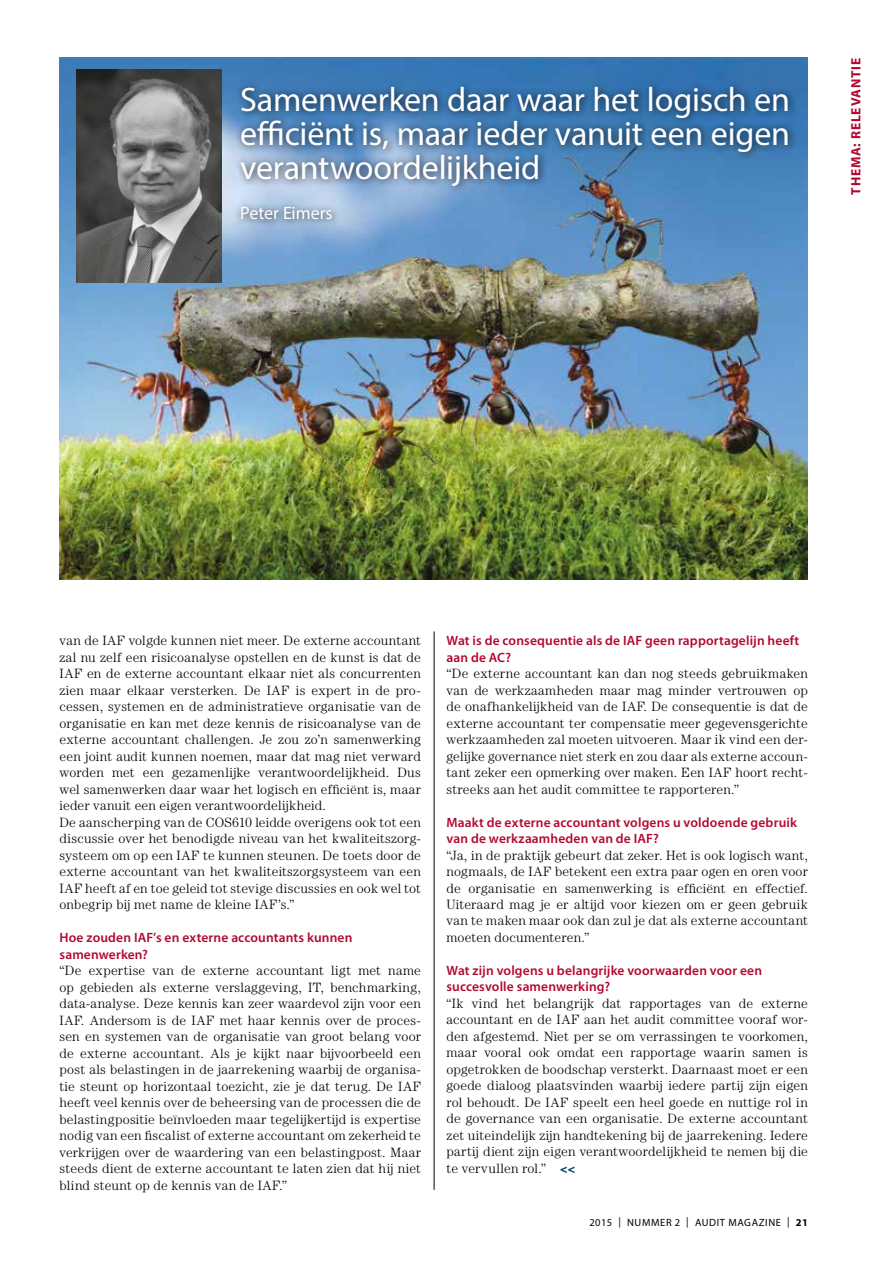
<style>
.page{position:relative;width:893px;height:1263px;background:#fff}
.page>*{position:absolute;margin:0;border:0;box-sizing:border-box;transform-origin:0 0}
.t1{font:34.05px/34px "Myriad Pro";letter-spacing:-.005em;color:#fff;text-align:justify}
.t2{font:18px "Myriad Pro";letter-spacing:-.005em;color:#fff}
.t3{font:300 13.5px/16.5px "Century LT";letter-spacing:.015em;color:#000;text-align:justify}
.t4{font:600 13.5px/16.5px "Myriad Pro";letter-spacing:.01em;color:#b10933}
.t5{font:700 13.5px "Myriad Pro";letter-spacing:.06em;color:#b10933}
.t6{font:10.5px "Myriad Pro";letter-spacing:.06em;color:#000}
.s1{font-weight:900;color:#004471}
.s2{font-weight:700}
</style>
<div class="page">
<img style="left:60px;top:58px;width:748px;height:521px">
<hr style="left:434px;top:631px;width:1px;height:559px;background:#000">
<img style="left:77px;top:69px;width:144px;height:213px">
<div style="left:235px;top:80px;width:562px;height:149px;background:#000;opacity:.75"></div>
<h1 class="t1" style="left:240px;top:82px;width:551px">Samenwerken daar waar het logisch en efficiënt is, maar ieder vanuit een eigen verantwoordelijkheid</h1>
<h2 class="t2" style="left:240px;top:202px;width:94px">Peter Eimers</h2>
<p class="t5" style="left:847px;top:195px;width:138px;rotate:-90deg">THEMA: RELEVANTIE</p>
<p class="t3" style="left:60px;top:632px;width:363px;text-align:left">van de IAF volgde kunnen niet meer. De externe accountant zal nu zelf een risicoanalyse opstellen en de kunst is dat de IAF en de externe accountant elkaar niet als concurrenten zien maar elkaar versterken. De IAF is expert in de pro&shy;cessen, systemen en de administratieve organisatie van de organisatie en kan met deze kennis de risicoanalyse van de externe accountant challengen. Je zou zo’n samenwerking een joint audit kunnen noemen, maar dat mag niet verward worden met een gezamenlijke verantwoordelijkheid. Dus wel samenwerken daar waar het logisch en efficiënt is, maar ieder vanuit een eigen verantwoordelijkheid.<br>De aanscherping van de COS610 leidde overigens ook tot een discussie over het benodigde niveau van het kwaliteitszorg&shy;systeem om op een IAF te kunnen steunen. De toets door de externe accountant van het kwaliteitszorgsysteem van een IAF heeft af en toe geleid tot stevige discussies en ook wel tot onbegrip bij met name de kleine IAF’s.”</p>
<p class="t4" style="left:60px;top:929px;width:294px">Hoe zouden IAF’s en externe accountants kunnen samenwerken?</p>
<p class="t3" style="left:60px;top:962px;width:363px">“De expertise van de externe accountant ligt met name op gebieden als externe verslaggeving, IT, benchmarking, data-analyse. Deze kennis kan zeer waardevol zijn voor een IAF. Andersom is de IAF met haar kennis over de proces&shy;sen en systemen van de organisatie van groot belang voor de externe accountant. Als je kijkt naar bijvoorbeeld een post als belastingen in de jaarrekening waarbij de organisa&shy;tie steunt op horizontaal toezicht, zie je dat terug. De IAF heeft veel kennis over de beheersing van de processen die de belastingpositie beïnvloeden maar tegelijkertijd is expertise nodig van een fiscalist of externe accountant om zekerheid te verkrijgen over de waardering van een belastingpost. Maar steeds dient de externe accountant te laten zien dat hij niet blind steunt op de kennis van de IAF.”</p>
<p class="t4" style="left:446px;top:632px;width:354px">Wat is de consequentie als de IAF geen rapportagelijn heeft aan de AC?</p>
<p class="t3" style="left:446px;top:665px;width:363px">“De externe accountant kan dan nog steeds gebruikmaken van de werkzaamheden maar mag minder vertrouwen op de onafhankelijkheid van de IAF. De consequentie is dat de externe accountant ter compensatie meer gegevensgerichte werkzaamheden zal moeten uitvoeren. Maar ik vind een der&shy;gelijke governance niet sterk en zou daar als externe accoun&shy;tant zeker een opmerking over maken. Een IAF hoort recht&shy;streeks aan het audit committee te rapporteren.”</p>
<p class="t4" style="left:446px;top:813px;width:352px">Maakt de externe accountant volgens u voldoende gebruik van de werkzaamheden van de IAF?</p>
<p class="t3" style="left:446px;top:846px;width:363px">“Ja, in de praktijk gebeurt dat zeker. Het is ook logisch want, nogmaals, de IAF betekent een extra paar ogen en oren voor de organisatie en samenwerking is efficiënt en effectief.<br>Uiteraard mag je er altijd voor kiezen om er geen gebruik van te maken maar ook dan zul je dat als externe accountant moeten documenteren.”</p>
<p class="t4" style="left:446px;top:962px;width:317px">Wat zijn volgens u belangrijke voorwaarden voor een succesvolle samenwerking?</p>
<p class="t3" style="left:446px;top:995px;width:363px">“Ik vind het belangrijk dat rapportages van de externe accountant en de IAF aan het audit committee vooraf wor&shy;den afgestemd. Niet per se om verrassingen te voorkomen, maar vooral ook omdat een rapportage waarin samen is opgetrokken de boodschap versterkt. Daarnaast moet er een goede dialoog plaatsvinden waarbij iedere partij zijn eigen rol behoudt. De IAF speelt een heel goede en nuttige rol in de governance van een organisatie. De externe accountant zet uiteindelijk zijn handtekening bij de jaarrekening. Iedere partij dient zijn eigen verantwoordelijkheid te nemen bij die te vervullen rol.” <span class="s1">&lt;&lt;</span></p>
<p class="t6" style="left:589px;top:1216px;width:220px">2015 | NUMMER 2 | AUDIT MAGAZINE | <span class="s2">21</span></p>
</div>
